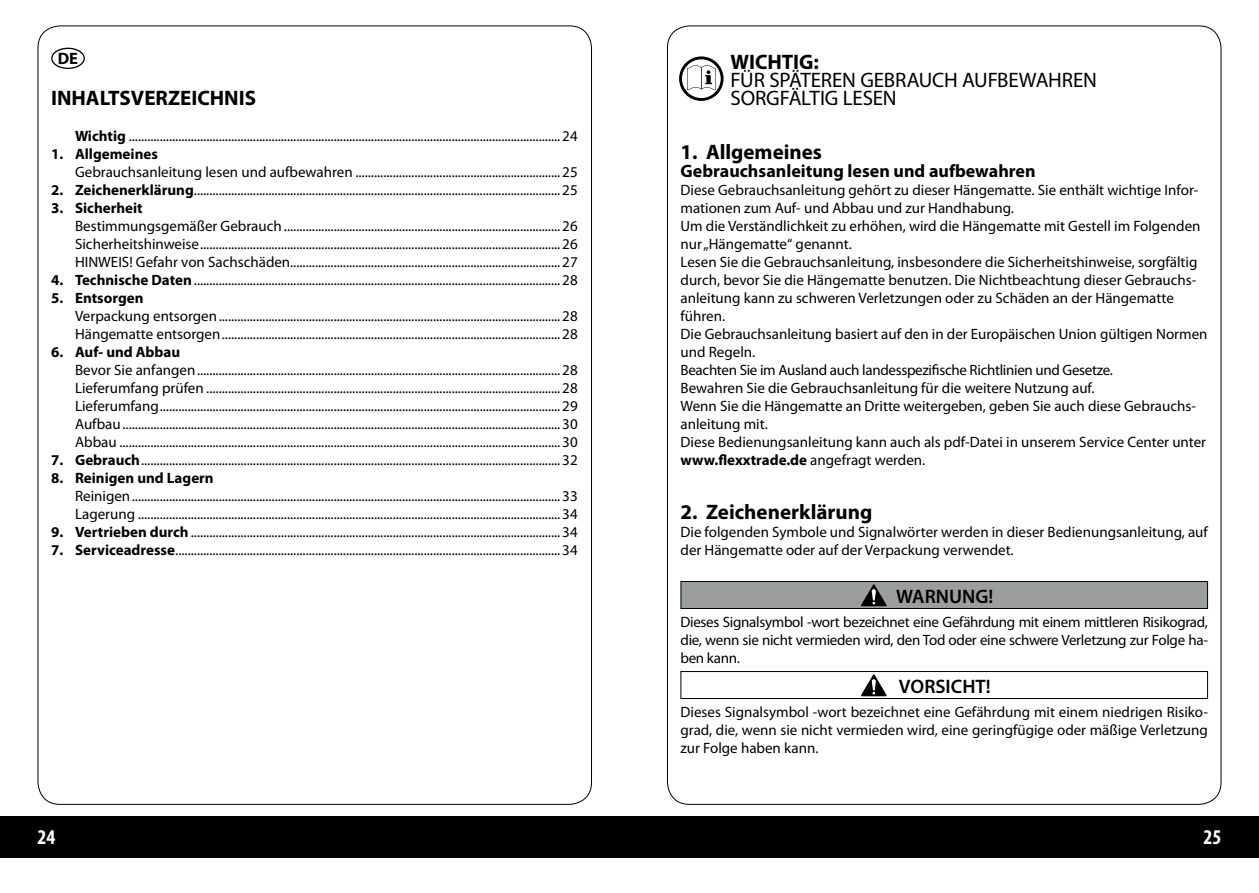
<style>
.page{position:relative;width:1259px;height:893px;background:#fff}
.page>*{position:absolute;margin:0;border:0;box-sizing:border-box;transform-origin:0 0}
.t1{font:700 21px "Myriad Pro";color:#000}
.t2{font:21px/18px "Myriad Pro";letter-spacing:-.015em;color:#000}
.t3{font:700 condensed 21px "Myriad Pro";color:#fff}
.t4{font:600 19.5px "Myriad Pro";color:#000}
.t5{font:700 18px "Myriad Pro";color:#000}
.t6{font:700 16.5px "Myriad Pro";color:#000}
.t7{font:15px/18px "Myriad Pro";color:#000;text-align:justify}
.t8{font:700 15px "Myriad Pro";color:#000}
.s1{font-weight:700}
</style>
<div class="page">
<svg style="left:51px;top:48px;width:34px;height:21px"></svg>
<div style="left:679px;top:56px;width:44px;height:45px;border:3px solid #000;border-radius:50%"></div>
<svg style="left:687px;top:65px;width:28px;height:25px"></svg>
<div style="left:681px;top:581px;width:526px;height:27px;background:#9c9d9d"></div>
<div style="left:680px;top:581px;width:528px;height:28px;border:1px solid #000"></div>
<svg style="left:861px;top:584px;width:25px;height:22px"></svg>
<div style="left:680px;top:671px;width:528px;height:28px;border:1px solid #000"></div>
<svg style="left:861px;top:674px;width:25px;height:22px"></svg>
<div style="left:0;top:816px;width:1259px;height:42px;background:#000"></div>
<p class="t6" style="left:58px;top:49px;width:22px">DE</p>
<h1 class="t1" style="left:51px;top:86px;width:207px">INHALTSVERZEICHNIS</h1>
<p class="t7" style="left:75px;top:127px;width:504px"><span class="s1">Wichtig</span> ...........................................................................................................................................24</p>
<p class="t8" style="left:51px;top:146px;width:108px">1. Allgemeines</p>
<p class="t7" style="left:75px;top:163px;width:504px">Gebrauchsanleitung lesen und aufbewahren ..................................................................25</p>
<p class="t7" style="left:51px;top:181px;width:528px"><span class="s1">2. Zeichenerklärung</span>......................................................................................................................25</p>
<p class="t8" style="left:51px;top:200px;width:93px">3. Sicherheit</p>
<p class="t7" style="left:75px;top:217px;width:504px">Bestimmungsgemäßer Gebrauch .........................................................................................26<br>Sicherheitshinweise....................................................................................................................26<br>HINWEIS! Gefahr von Sachschäden.......................................................................................27</p>
<p class="t7" style="left:51px;top:271px;width:528px"><span class="s1">4. Technische Daten</span>......................................................................................................................28</p>
<p class="t8" style="left:51px;top:290px;width:94px">5. Entsorgen</p>
<p class="t7" style="left:75px;top:307px;width:504px">Verpackung entsorgen..............................................................................................................28<br>Hängematte entsorgen.............................................................................................................28</p>
<p class="t8" style="left:51px;top:344px;width:131px">6. Auf- und Abbau</p>
<p class="t7" style="left:75px;top:361px;width:504px">Bevor Sie anfangen.....................................................................................................................28<br>Lieferumfang prüfen ..................................................................................................................28<br>Lieferumfang.................................................................................................................................29<br>Aufbau.............................................................................................................................................30<br>Abbau ..............................................................................................................................................30</p>
<p class="t7" style="left:51px;top:451px;width:528px"><span class="s1">7. Gebrauch</span>.......................................................................................................................................32</p>
<p class="t8" style="left:51px;top:470px;width:164px">8. Reinigen und Lagern</p>
<p class="t7" style="left:75px;top:487px;width:504px">Reinigen..........................................................................................................................................33<br>Lagerung ........................................................................................................................................34</p>
<p class="t7" style="left:51px;top:523px;width:528px"><span class="s1">9. Vertrieben durch</span>.......................................................................................................................34</p>
<p class="t7" style="left:51px;top:541px;width:528px"><span class="s1">7. Serviceadresse</span>............................................................................................................................34</p>
<h1 class="t1" style="left:730px;top:50px;width:90px">WICHTIG:</h1>
<h1 class="t2" style="left:730px;top:71px;width:368px">FÜR SPÄTEREN GEBRAUCH AUFBEWAHREN<br>SORGFÄLTIG LESEN</h1>
<h1 class="t1" style="left:680px;top:140px;width:143px">1. Allgemeines</h1>
<p class="t5" style="left:680px;top:161px;width:357px">Gebrauchsanleitung lesen und aufbewahren</p>
<p class="t7" style="left:680px;top:181px;width:528px;text-align:left">Diese Gebrauchsanleitung gehört zu dieser Hängematte. Sie enthält wichtige Infor&shy;mationen zum Auf- und Abbau und zur Handhabung.<br>Um die Verständlichkeit zu erhöhen, wird die Hängematte mit Gestell im Folgenden nur „Hängematte“ genannt.<br>Lesen Sie die Gebrauchsanleitung, insbesondere die Sicherheitshinweise, sorgfältig durch, bevor Sie die Hängematte benutzen. Die Nichtbeachtung dieser Gebrauchs&shy;anleitung kann zu schweren Verletzungen oder zu Schäden an der Hängematte führen.<br>Die Gebrauchsanleitung basiert auf den in der Europäischen Union gültigen Normen und Regeln.<br>Beachten Sie im Ausland auch landesspezifische Richtlinien und Gesetze.<br>Bewahren Sie die Gebrauchsanleitung für die weitere Nutzung auf.<br>Wenn Sie die Hängematte an Dritte weitergeben, geben Sie auch diese Gebrauchs&shy;anleitung mit.<br>Diese Bedienungsanleitung kann auch als pdf-Datei in unserem Service Center unter <span class="s1">www.flexxtrade.de</span> angefragt werden.</p>
<h1 class="t1" style="left:680px;top:500px;width:193px">2. Zeichenerklärung</h1>
<p class="t7" style="left:680px;top:523px;width:529px">Die folgenden Symbole und Signalwörter werden in dieser Bedienungsanleitung, auf der Hängematte oder auf der Verpackung verwendet.</p>
<h2 class="t4" style="left:896px;top:585px;width:98px">WARNUNG!</h2>
<p class="t7" style="left:680px;top:613px;width:529px">Dieses Signalsymbol -wort bezeichnet eine Gefährdung mit einem mittleren Risikograd, die, wenn sie nicht vermieden wird, den Tod oder eine schwere Verletzung zur Folge ha&shy;ben kann.</p>
<h2 class="t4" style="left:899px;top:675px;width:93px">VORSICHT!</h2>
<p class="t7" style="left:680px;top:703px;width:529px">Dieses Signalsymbol -wort bezeichnet eine Gefährdung mit einem niedrigen Risiko&shy;grad, die, wenn sie nicht vermieden wird, eine geringfügige oder mäßige Verletzung zur Folge haben kann.</p>
<h1 class="t3" style="left:38px;top:825px;width:19px">24</h1>
<h1 class="t3" style="left:1203px;top:825px;width:19px">25</h1>
</div>
